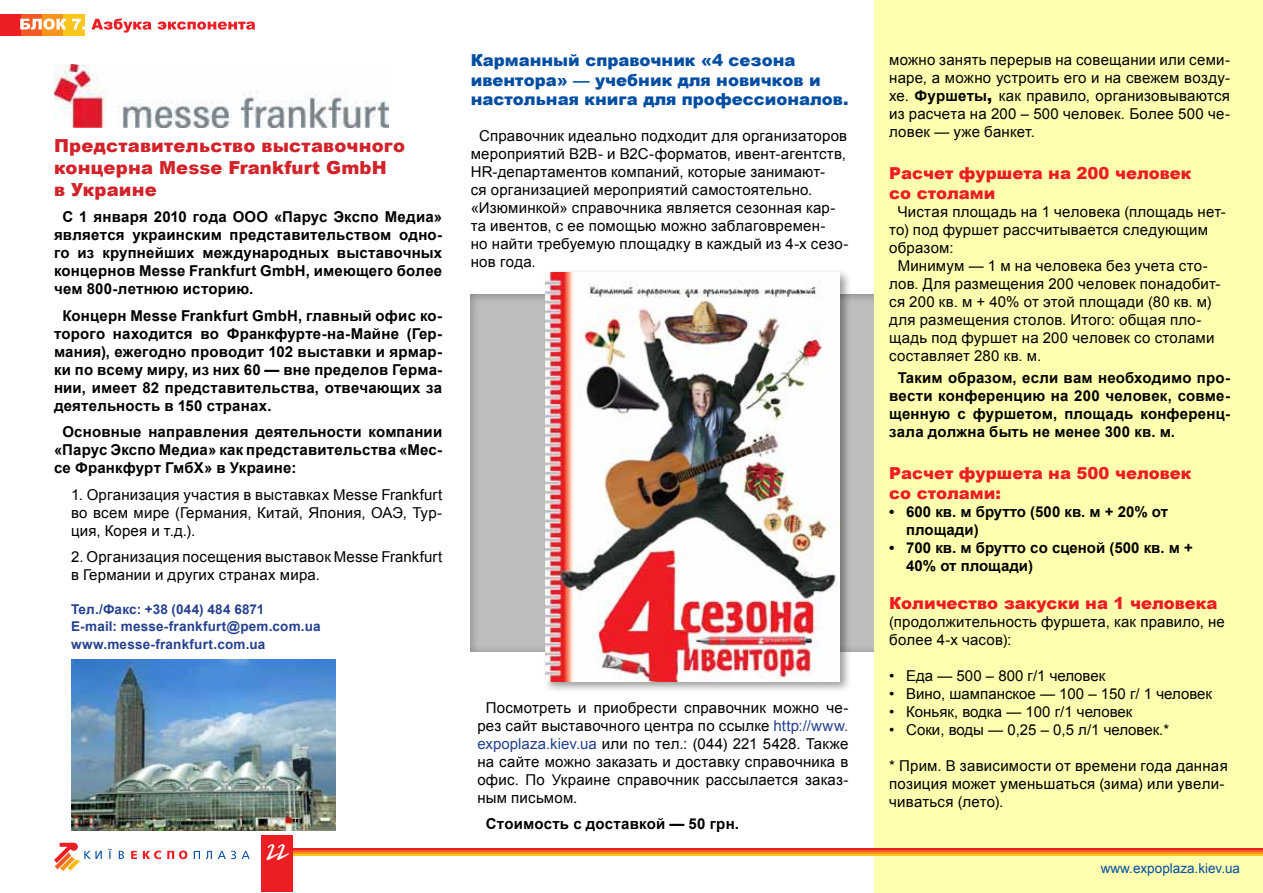
<style>
.page{position:relative;width:1263px;height:893px;background:#fff}
.page>*{position:absolute;margin:0;border:0;box-sizing:border-box;transform-origin:0 0}
.t1{font:700 21px "Jakob C";color:#fff}
.t2{font:900 18px/21.6px "Arial";letter-spacing:.01em;color:#d2232a}
.t3{font:900 16.5px/19.8px "Arial";color:#ed1d24}
.t4{font:900 16.5px/19.8px "Arial";color:#034ea2}
.t5{font:15px/18px "Arial";letter-spacing:.015em;color:#000}
.t6{font:700 15px/18px "Arial";letter-spacing:.01em;color:#000;text-align:justify}
.t7{font:700 13.5px/16.2px "Arial";letter-spacing:.015em;color:#25408f}
.t8{font:13.5px "Arial";color:#034ea2}
.s1{color:#25408f}
.s2{font-weight:700}
.s3{font-weight:900}
</style>
<div class="page">
<div style="left:469px;top:291px;width:421px;height:360px;background:#000;opacity:.3"></div>
<div style="left:875px;top:1px;width:388px;height:892px;background:#ffffb0"></div>
<svg style="left:54px;top:843px;width:70px;height:28px"></svg>
<svg style="left:131px;top:850px;width:56px;height:9px"></svg>
<svg style="left:194px;top:851px;width:56px;height:8px"></svg>
<hr style="left:262px;top:848px;width:1001px;height:2px;background:#ed1d24">
<hr style="left:262px;top:850px;width:1001px;height:2px;background:#f15a22">
<hr style="left:262px;top:852px;width:1001px;height:2px;background:#f7941e">
<hr style="left:262px;top:854px;width:1001px;height:1px;background:#f9c620">
<div style="left:261px;top:834px;width:32px;height:57px;background:#ed1d24"></div>
<img style="left:54px;top:64px;width:334px;height:64px">
<div style="left:542px;top:268px;width:310px;height:426px;background:#000;opacity:.4"></div>
<img style="left:546px;top:272px;width:294px;height:409px">
<img style="left:71px;top:660px;width:264px;height:170px">
<div style="left:0;top:14px;width:21px;height:22px;background:#ed1d24"></div>
<div style="left:21px;top:14px;width:22px;height:22px;background:#f15a22"></div>
<div style="left:42px;top:14px;width:22px;height:22px;background:#f7941e"></div>
<div style="left:64px;top:14px;width:21px;height:22px;background:#f9c620"></div>
<svg style="left:91px;top:19px;width:164px;height:14px"></svg>
<svg style="left:20px;top:19px;width:65px;height:11px"></svg>
<p class="t2" style="left:54px;top:135px;width:353px">Представительство выставочного концерна Messe Frankfurt GmbH<br>в Украине</p>
<p class="t6" style="left:54px;top:208px;width:390px;text-indent:9px">С 1 января 2010 года ООО «Парус Экспо Медиа» является украинским представительством одно&shy;го из крупнейших международных выставочных концернов Messe Frankfurt GmbH, имеющего более чем 800-летнюю историю.</p>
<p class="t6" style="left:54px;top:307px;width:390px;text-indent:9px">Концерн Messe Frankfurt GmbH, главный офис ко&shy;торого находится во Франкфурте-на-Майне (Гер&shy;мания), ежегодно проводит 102 выставки и ярмар&shy;ки по всему миру, из них 60 — вне пределов Герма&shy;нии, имеет 82 представительства, отвечающих за деятельность в 150 странах.</p>
<p class="t6" style="left:54px;top:423px;width:390px;text-indent:9px">Основные направления деятельности компании «Парус Экспо Медиа» как представительства «Мес&shy;се Франкфурт ГмбХ» в Украине:</p>
<p class="t5" style="left:71px;top:485px;width:373px;text-align:justify">1. Организация участия в выставках Messe Frankfurt во всем мире (Германия, Китай, Япония, ОАЭ, Тур&shy;ция, Корея и т.д.).</p>
<p class="t5" style="left:71px;top:548px;width:373px">2. Организация посещения выставок Messe Frankfurt в Германии и других странах мира.</p>
<p class="t7" style="left:71px;top:602px;width:251px">Тел./Факс: +38 (044) 484 6871<br>E-mail: messe-frankfurt@pem.com.ua</p>
<p class="t7" style="left:71px;top:636px;width:196px">www.messe-frankfurt.com.ua</p>
<h1 class="t1" style="left:266px;top:836px;width:22px">22</h1>
<p class="t4" style="left:471px;top:50px;width:379px">Карманный справочник «4 сезона ивентора» — учебник для новичков и настольная книга для профессионалов.</p>
<p class="t5" style="left:471px;top:127px;width:379px;text-indent:9px">Справочник идеально подходит для организаторов мероприятий B2B- и B2C-форматов, ивент-агентств, HR-департаментов компаний, которые занимают-<br>ся организацией мероприятий самостоятельно. «Изюминкой» справочника является сезонная кар&shy;та ивентов, с ее помощью можно заблаговремен-<br>но найти требуемую площадку в каждый из 4-х сезо&shy;нов года.</p>
<p class="t5" style="left:477px;top:699px;width:373px;text-align:justify;text-indent:9px">Посмотреть и приобрести справочник можно че&shy;рез сайт выставочного центра по ссылке <span class="s1">http://www. expoplaza.kiev.ua</span> или по тел.: (044) 221 5428. Также на сайте можно заказать и доставку справочника в офис. По Украине справочник рассылается заказ&shy;ным письмом.</p>
<p class="t6" style="left:486px;top:815px;width:255px">Стоимость с доставкой — 50 грн.</p>
<p class="t5" style="left:889px;top:51px;width:342px;text-align:justify">можно занять перерыв на совещании или семи&shy;наре, а можно устроить его и на свежем возду&shy;хе. <span class="s2">Фуршеты</span><span class="s3">,</span> как правило, организовываются из расчета на 200 – 500 человек. Более 500 че&shy;ловек — уже банкет.</p>
<p class="t3" style="left:889px;top:163px;width:304px">Расчет фуршета на 200 человек со столами</p>
<p class="t5" style="left:898px;top:203px;width:330px">Чистая площадь на 1 человека (площадь нет-</p>
<p class="t5" style="left:889px;top:221px;width:320px">то) под фуршет рассчитывается следующим</p>
<p class="t5" style="left:889px;top:239px;width:66px">образом:</p>
<p class="t5" style="left:898px;top:257px;width:311px">Минимум — 1 м на человека без учета сто-</p>
<p class="t5" style="left:889px;top:275px;width:333px">лов. Для размещения 200 человек понадобит-</p>
<p class="t5" style="left:889px;top:293px;width:324px">ся 200 кв. м + 40% от этой площади (80 кв. м)</p>
<p class="t5" style="left:889px;top:311px;width:314px">для размещения столов. Итого: общая пло-</p>
<p class="t5" style="left:889px;top:329px;width:327px">щадь под фуршет на 200 человек со столами</p>
<p class="t5" style="left:889px;top:347px;width:154px">составляет 280 кв. м.</p>
<p class="t6" style="left:889px;top:369px;width:342px;text-indent:9px">Таким образом, если вам необходимо про&shy;вести конференцию на 200 человек, совме&shy;щенную с фуршетом, площадь конференц&shy;зала должна быть не менее 300 кв. м.</p>
<p class="t3" style="left:889px;top:463px;width:304px">Расчет фуршета на 500 человек со столами:</p>
<p class="t6" style="left:906px;top:503px;width:263px;text-indent:-17px">• 600 кв. м брутто (500 кв. м + 20% от площади)</p>
<p class="t6" style="left:906px;top:539px;width:288px;text-indent:-17px">• 700 кв. м брутто со сценой (500 кв. м +<br>40% от площади)</p>
<p class="t3" style="left:889px;top:592px;width:330px">Количество закуски на 1 человека</p>
<p class="t5" style="left:889px;top:613px;width:337px">(продолжительность фуршета, как правило, не более 4-х часов):</p>
<p class="t5" style="left:889px;top:667px;width:218px">• Еда — 500 – 800 г/1 человек</p>
<p class="t5" style="left:889px;top:685px;width:324px">• Вино, шампанское — 100 – 150 г/ 1 человек</p>
<p class="t5" style="left:889px;top:703px;width:245px">• Коньяк, водка — 100 г/1 человек</p>
<p class="t5" style="left:889px;top:721px;width:282px">• Соки, воды — 0,25 – 0,5 л/1 человек.*</p>
<p class="t5" style="left:889px;top:757px;width:340px">* Прим. В зависимости от времени года данная позиция может уменьшаться (зима) или увели&shy;чиваться (лето).</p>
<p class="t8" style="left:1101px;top:860px;width:141px">www.expoplaza.kiev.ua</p>
</div>
